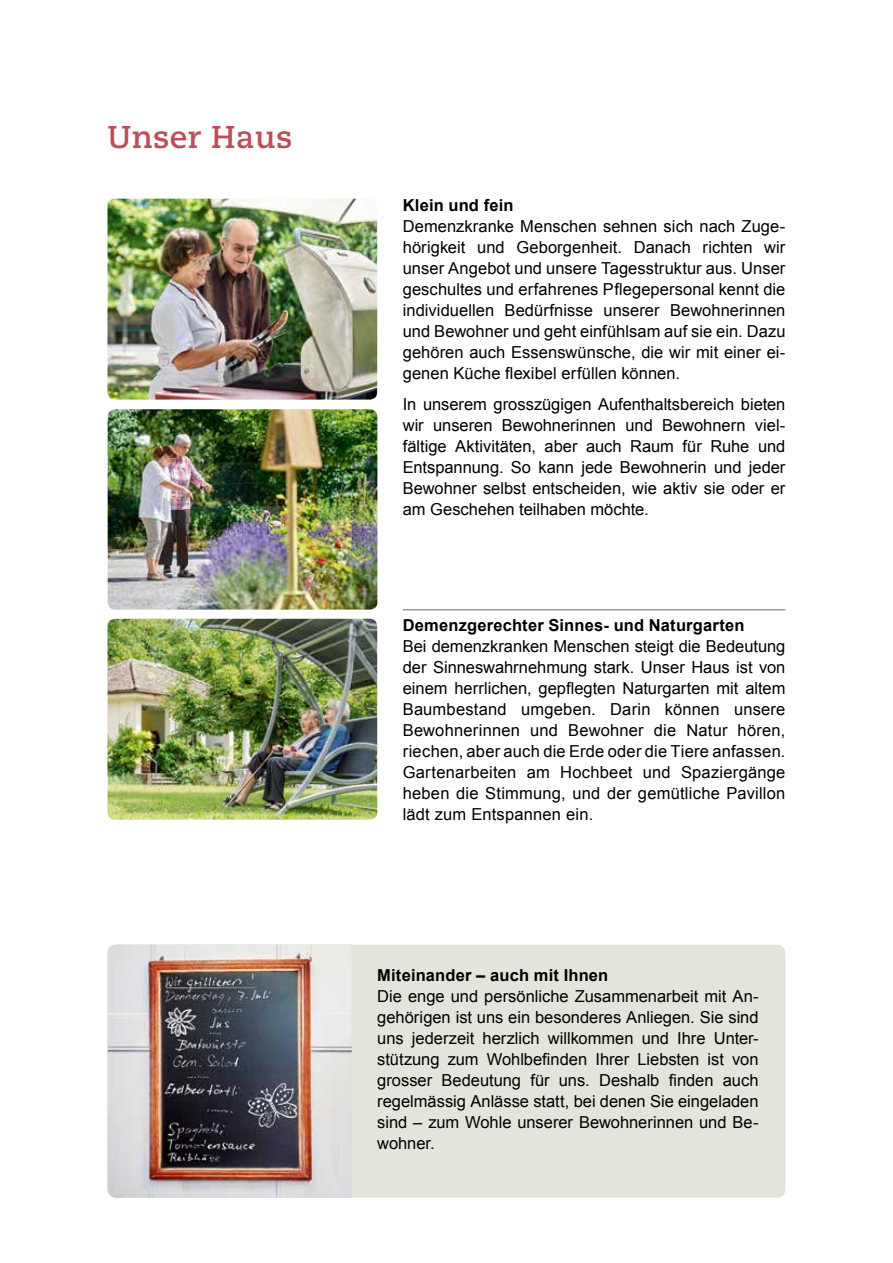
<style>
.page{position:relative;width:893px;height:1263px;background:#fff}
.page>*{position:absolute;margin:0;border:0;box-sizing:border-box;transform-origin:0 0}
.t1{font:700 31.5px "Caecilia LT Std";letter-spacing:.01em;color:#be4d5a}
.t2{font:16.5px/21px "Arial";color:#000;text-align:justify}
.t3{font:700 16.5px "Arial";letter-spacing:.01em;color:#000}
</style>
<div class="page">
<hr style="left:403px;top:609px;width:382px;height:1px;background:#6e6c56">
<div style="left:108px;top:945px;width:677px;height:253px;background:#e5e4dc;border-radius:9px"></div>
<img style="left:108px;top:619px;width:269px;height:201px">
<img style="left:108px;top:409px;width:269px;height:201px">
<img style="left:108px;top:199px;width:269px;height:201px">
<img style="left:108px;top:945px;width:244px;height:253px">
<h1 class="t1" style="left:108px;top:118px;width:186px">Unser Haus</h1>
<p class="t3" style="left:403px;top:194px;width:112px">Klein und fein</p>
<p class="t2" style="left:403px;top:215px;width:384px">Demenzkranke Menschen sehnen sich nach Zuge&shy;hörigkeit und Geborgenheit. Danach richten wir unser Angebot und unsere Tagesstruktur aus. Unser geschultes und erfahrenes Pflegepersonal kennt die individuellen Bedürfnisse unserer Bewohnerinnen und Bewohner und geht einfühlsam auf sie ein. Dazu gehören auch Essenswünsche, die wir mit einer ei&shy;genen Küche flexibel erfüllen können.</p>
<p class="t2" style="left:403px;top:394px;width:384px">In unserem grosszügigen Aufenthaltsbereich bieten wir unseren Bewohnerinnen und Bewohnern viel&shy;fältige Aktivitäten, aber auch Raum für Ruhe und Entspannung. So kann jede Bewohnerin und jeder Bewohner selbst entscheiden, wie aktiv sie oder er am Geschehen teilhaben möchte.</p>
<p class="t3" style="left:403px;top:614px;width:343px">Demenzgerechter Sinnes- und Naturgarten</p>
<p class="t2" style="left:403px;top:635px;width:384px">Bei demenzkranken Menschen steigt die Bedeutung der Sinneswahrnehmung stark. Unser Haus ist von einem herrlichen, gepflegten Naturgarten mit altem Baumbestand umgeben. Darin können unsere Bewohnerinnen und Bewohner die Natur hören, riechen, aber auch die Erde oder die Tiere anfassen.<br>Gartenarbeiten am Hochbeet und Spaziergänge heben die Stimmung, und der gemütliche Pavillon lädt zum Entspannen ein.</p>
<p class="t3" style="left:377px;top:964px;width:233px">Miteinander – auch mit Ihnen</p>
<p class="t2" style="left:377px;top:986px;width:383px">Die enge und persönliche Zusammenarbeit mit An&shy;gehörigen ist uns ein besonderes Anliegen. Sie sind uns jederzeit herzlich willkommen und Ihre Unter&shy;stützung zum Wohlbefinden Ihrer Liebsten ist von grosser Bedeutung für uns. Deshalb finden auch regelmässig Anlässe statt, bei denen Sie eingeladen sind – zum Wohle unserer Bewohnerinnen und Be&shy;wohner.</p>
</div>
